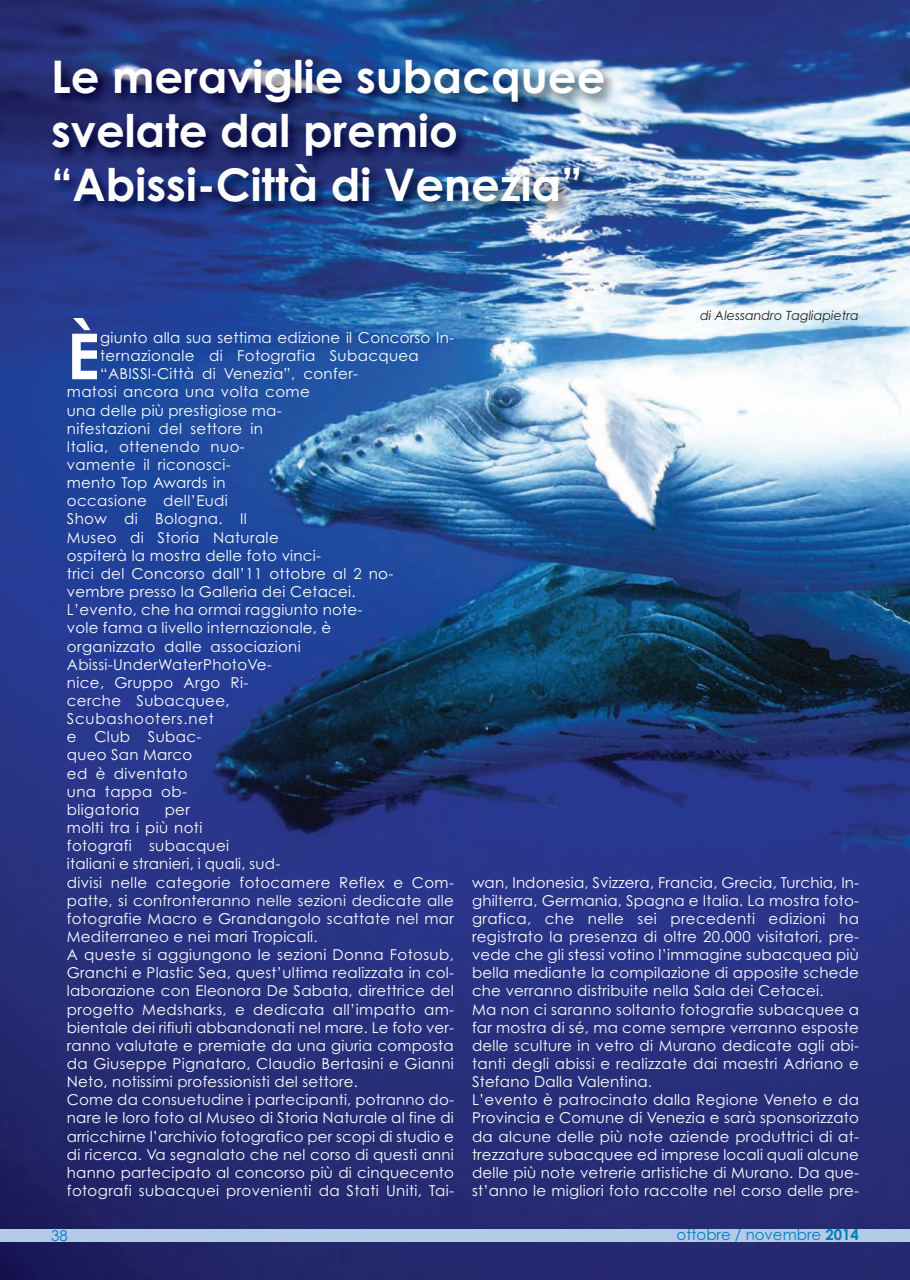
<style>
.page{position:relative;width:910px;height:1280px;background:#fff}
.page>*{position:absolute;margin:0;border:0;box-sizing:border-box;transform-origin:0 0}
.t1{font:700 63.45px "Century Gothic";color:#fff}
.t2{font:700 45px/54px "Century Gothic";color:#fff}
.t3{font:15px/18.1px "Century Gothic";letter-spacing:.015em;color:#fff}
.t4{font:15px "Century Gothic";color:#007dc3}
.t5{font:15px "Century Gothic";letter-spacing:.05em;color:#fff}
.t6{font:italic 12.75px "Century Gothic";color:#231f20}
.s1{font-weight:700}
</style>
<div class="page">
<img style="left:0;top:0;width:910px;height:1280px">
<img style="left:41px;top:47px;width:840px;height:207px">
<div style="left:901px;top:1229px;width:9px;height:13px;background:#b4cbe8"></div>
<div style="left:0;top:1229px;width:901px;height:13px;background:#b4cbe8"></div>
<p class="t2" style="left:51px;top:51px;width:556px">Le meraviglie subacquee svelate dal premio “Abissi-Città di Venezia”</p>
<p class="t1" style="left:67px;top:320px;width:34px">È</p>
<p class="t3" style="left:100px;top:329px;width:355px">giunto alla sua settima edizione il Concorso In-</p>
<p class="t3" style="left:100px;top:347px;width:320px">ternazionale di Fotografia Subacquea</p>
<p class="t3" style="left:100px;top:365px;width:260px">“ABISSI-Città di Venezia”, confer-</p>
<p class="t3" style="left:67px;top:383px;width:244px">matosi ancora una volta come</p>
<p class="t3" style="left:67px;top:401px;width:216px">una delle più prestigiose ma-</p>
<p class="t3" style="left:67px;top:419px;width:198px">nifestazioni del settore in</p>
<p class="t3" style="left:67px;top:438px;width:179px">Italia, ottenendo nuo-</p>
<p class="t3" style="left:67px;top:456px;width:165px">vamente il riconosci-</p>
<p class="t3" style="left:67px;top:474px;width:160px">mento Top Awards in</p>
<p class="t3" style="left:67px;top:492px;width:163px">occasione dell’Eudi</p>
<p class="t3" style="left:67px;top:510px;width:181px">Show di Bologna. Il</p>
<p class="t3" style="left:67px;top:528px;width:213px">Museo di Storia Naturale</p>
<p class="t3" style="left:67px;top:546px;width:256px">ospiterà la mostra delle foto vinci-</p>
<p class="t3" style="left:67px;top:565px;width:328px">trici del Concorso dall’11 ottobre al 2 no-</p>
<p class="t3" style="left:67px;top:583px;width:290px">vembre presso la Galleria dei Cetacei.</p>
<p class="t3" style="left:67px;top:601px;width:297px">L’evento, che ha ormai raggiunto note-</p>
<p class="t3" style="left:67px;top:619px;width:266px">vole fama a livello internazionale, è</p>
<p class="t3" style="left:67px;top:637px;width:235px">organizzato dalle associazioni</p>
<p class="t3" style="left:67px;top:655px;width:206px">Abissi-UnderWaterPhotoVe-</p>
<p class="t3" style="left:67px;top:674px;width:183px">nice, Gruppo Argo Ri-</p>
<p class="t3" style="left:67px;top:692px;width:164px">cerche Subacquee,</p>
<p class="t5" style="left:67px;top:710px;width:149px">Scubashooters.net</p>
<p class="t3" style="left:67px;top:728px;width:136px">e Club Subac-</p>
<p class="t3" style="left:67px;top:746px;width:127px">queo San Marco</p>
<p class="t3" style="left:67px;top:764px;width:122px">ed è diventato</p>
<p class="t3" style="left:67px;top:782px;width:122px">una tappa ob-</p>
<p class="t3" style="left:67px;top:801px;width:74px">bligatoria</p>
<p class="t3" style="left:67px;top:801px;width:389px;text-indent:98px">per<br>molti tra i più noti<br>fotografi subacquei<br>italiani e stranieri, i quali, sud-<br>divisi nelle categorie fotocamere Reflex e Com&shy;patte, si confronteranno nelle sezioni dedicate alle fotografie Macro e Grandangolo scattate nel mar Mediterraneo e nei mari Tropicali.<br>A queste si aggiungono le sezioni Donna Fotosub, Granchi e Plastic Sea, quest’ultima realizzata in col&shy;laborazione con Eleonora De Sabata, direttrice del progetto Medsharks, e dedicata all’impatto am&shy;bientale dei rifiuti abbandonati nel mare. Le foto ver&shy;ranno valutate e premiate da una giuria composta da Giuseppe Pignataro, Claudio Bertasini e Gianni Neto, notissimi professionisti del settore.<br>Come da consuetudine i partecipanti, potranno do&shy;nare le loro foto al Museo di Storia Naturale al fine di arricchirne l’archivio fotografico per scopi di studio e di ricerca. Va segnalato che nel corso di questi anni hanno partecipato al concorso più di cinquecento fotografi subacquei provenienti da Stati Uniti, Tai-</p>
<p class="t6" style="left:700px;top:308px;width:160px">di Alessandro Tagliapietra</p>
<p class="t3" style="left:472px;top:873px;width:389px">wan, Indonesia, Svizzera, Francia, Grecia, Turchia, In&shy;ghilterra, Germania, Spagna e Italia. La mostra foto&shy;grafica, che nelle sei precedenti edizioni ha registrato la presenza di oltre 20.000 visitatori, pre&shy;vede che gli stessi votino l’immagine subacquea più bella mediante la compilazione di apposite schede che verranno distribuite nella Sala dei Cetacei.<br>Ma non ci saranno soltanto fotografie subacquee a far mostra di sé, ma come sempre verranno esposte delle sculture in vetro di Murano dedicate agli abi&shy;tanti degli abissi e realizzate dai maestri Adriano e Stefano Dalla Valentina.<br>L’evento è patrocinato dalla Regione Veneto e da Provincia e Comune di Venezia e sarà sponsorizzato da alcune delle più note aziende produttrici di at&shy;trezzature subacquee ed imprese locali quali alcune delle più note vetrerie artistiche di Murano. Da que&shy;st’anno le migliori foto raccolte nel corso delle pre-</p>
<p class="t4" style="left:51px;top:1227px;width:18px">38</p>
<p class="t4" style="left:677px;top:1226px;width:184px">ottobre / novembre <span class="s1">2014</span></p>
</div>
